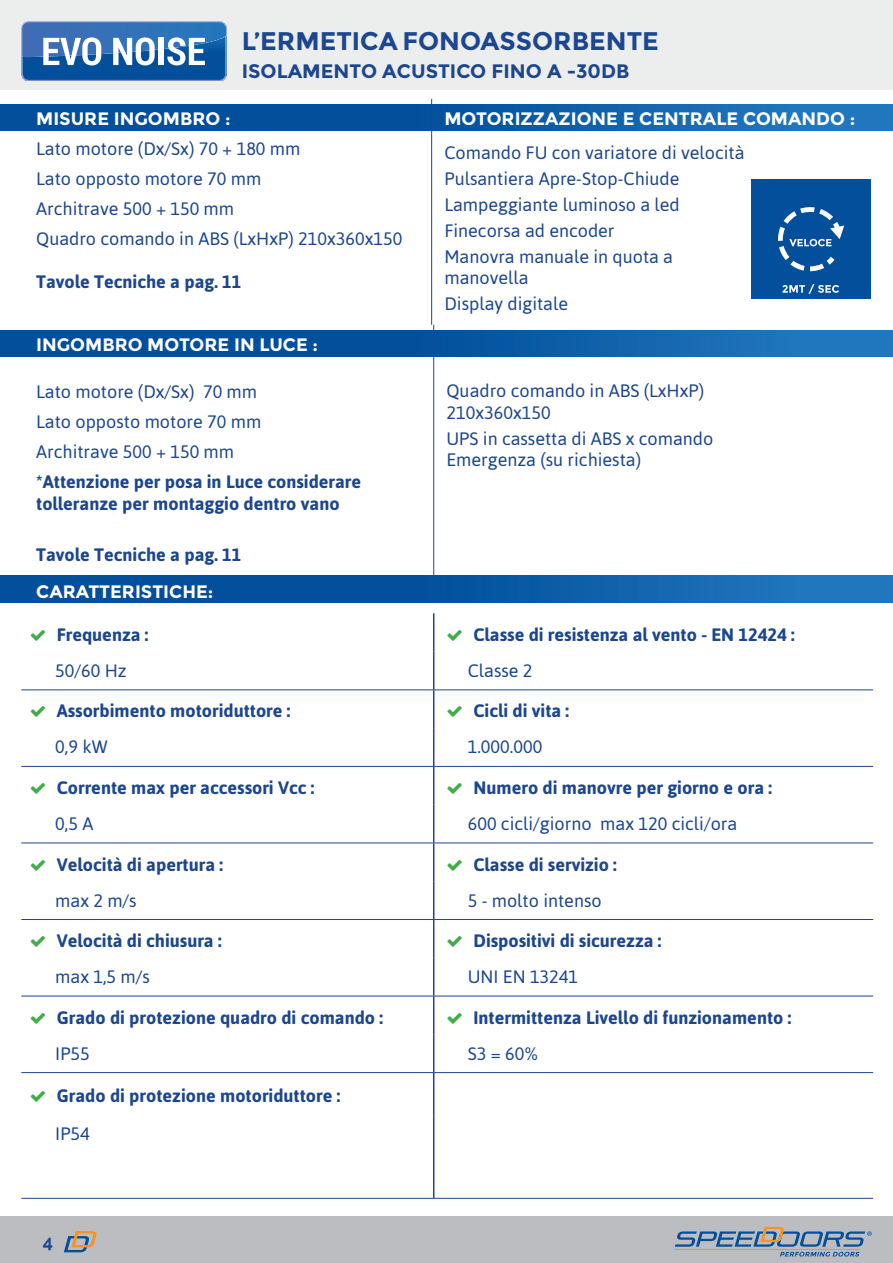
<style>
.page{position:relative;width:893px;height:1263px;background:#fff}
.page>*{position:absolute;margin:0;border:0;box-sizing:border-box;transform-origin:0 0}
.t1{font:700 25.5px "Montserrat";color:#1c468f}
.t2{font:700 19.5px "Montserrat";color:#1c468f}
.t3{font:18px/30.2px "Asap";color:#1c468f}
.t4{font:700 18px/21.6px "Asap";color:#1c468f}
.t5{font:700 18px "Montserrat";color:#fff}
.t6{font:700 18px "Raleway";color:#1d4694}
</style>
<div class="page">
<div style="left:0;top:1216px;width:893px;height:47px;background:#bbbdc0"></div>
<div style="left:0;top:0;width:893px;height:89px;background:#eceded"></div>
<svg style="left:64px;top:1231px;width:33px;height:21px"></svg>
<hr style="left:674px;top:1249px;width:186px;height:1px;background:#f79323">
<svg style="left:675px;top:1227px;width:197px;height:29px"></svg>
<div style="left:0;top:576px;width:893px;height:26px;background:linear-gradient(to right,#004493,#1d73b9)"></div>
<div style="left:0;top:330px;width:893px;height:27px;background:linear-gradient(to right,#004493,#1d73b9)"></div>
<div style="left:0;top:104px;width:893px;height:27px;background:linear-gradient(to right,#004493,#1d73b9)"></div>
<hr style="left:433px;top:613px;width:1px;height:39px;background:#1d4694">
<hr style="left:433px;top:652px;width:1px;height:37px;background:#1d4694">
<hr style="left:433px;top:690px;width:1px;height:38px;background:#1d4694">
<hr style="left:433px;top:728px;width:1px;height:38px;background:#1d4694">
<hr style="left:433px;top:767px;width:1px;height:38px;background:#1d4694">
<hr style="left:433px;top:805px;width:1px;height:37px;background:#1d4694">
<hr style="left:433px;top:843px;width:1px;height:38px;background:#1d4694">
<hr style="left:433px;top:881px;width:1px;height:38px;background:#1d4694">
<hr style="left:433px;top:920px;width:1px;height:38px;background:#1d4694">
<hr style="left:433px;top:958px;width:1px;height:38px;background:#1d4694">
<hr style="left:433px;top:996px;width:1px;height:38px;background:#1d4694">
<hr style="left:433px;top:1034px;width:1px;height:38px;background:#1d4694">
<hr style="left:433px;top:1073px;width:1px;height:42px;background:#1d4694">
<hr style="left:433px;top:1115px;width:1px;height:83px;background:#1d4694">
<hr style="left:21px;top:689px;width:852px;height:1px;background:#1c468f">
<hr style="left:21px;top:766px;width:852px;height:1px;background:#1d4694">
<hr style="left:21px;top:842px;width:852px;height:1px;background:#1d4694">
<hr style="left:21px;top:919px;width:852px;height:1px;background:#1d4694">
<hr style="left:21px;top:996px;width:852px;height:1px;background:#1d4694">
<hr style="left:21px;top:1072px;width:852px;height:1px;background:#1d4694">
<hr style="left:21px;top:1198px;width:852px;height:1px;background:#1d4694">
<div style="left:751px;top:179px;width:120px;height:120px;background:#044f9c"></div>
<svg style="left:778px;top:207px;width:66px;height:64px"></svg>
<svg style="left:782px;top:284px;width:57px;height:10px"></svg>
<hr style="left:431px;top:99px;width:1px;height:226px;background:#1d4694">
<hr style="left:433px;top:325px;width:1px;height:251px;background:#1d4694">
<svg style="left:21px;top:21px;width:206px;height:60px"></svg>
<h1 class="t1" style="left:242px;top:25px;width:419px">L’ERMETICA FONOASSORBENTE</h1>
<p class="t2" style="left:242px;top:59px;width:389px">ISOLAMENTO ACUSTICO FINO A -30DB</p>
<p class="t5" style="left:36px;top:107px;width:196px">MISURE INGOMBRO :</p>
<p class="t3" style="left:36px;top:133px;width:368px">Lato motore (Dx/Sx) 70 + 180 mm<br>Lato opposto motore 70 mm<br>Architrave 500 + 150 mm<br>Quadro comando in ABS (LxHxP) 210x360x150</p>
<p class="t4" style="left:36px;top:271px;width:207px">Tavole Tecniche a pag. 11</p>
<p class="t5" style="left:36px;top:333px;width:284px">INGOMBRO MOTORE IN LUCE :</p>
<p class="t3" style="left:36px;top:376px;width:227px">Lato motore (Dx/Sx) 70 mm<br>Lato opposto motore 70 mm<br>Architrave 500 + 150 mm</p>
<p class="t4" style="left:36px;top:471px;width:327px">*Attenzione per posa in Luce considerare tolleranze per montaggio dentro vano</p>
<p class="t4" style="left:36px;top:544px;width:207px">Tavole Tecniche a pag. 11</p>
<p class="t5" style="left:36px;top:580px;width:179px">CARATTERISTICHE:</p>
<p class="t5" style="left:444px;top:107px;width:412px">MOTORIZZAZIONE E CENTRALE COMANDO :</p>
<p class="t3" style="left:444px;top:140px;width:302px;line-height:25.8px">Comando FU con variatore di velocità<br>Pulsantiera Apre-Stop-Chiude<br>Lampeggiante luminoso a led<br>Finecorsa ad encoder<br>Manovra manuale in quota a</p>
<p class="t3" style="left:444px;top:265px;width:125px;line-height:25.8px">manovella<br>Display digitale</p>
<p class="t3" style="left:446px;top:380px;width:259px;line-height:21.6px">Quadro comando in ABS (LxHxP)<br>210x360x150</p>
<p class="t3" style="left:446px;top:427px;width:268px;line-height:21.6px">UPS in cassetta di ABS x comando<br>Emergenza (su richiesta)</p>
<p class="t4" style="left:57px;top:623px;width:93px">Frequenza :</p>
<p class="t4" style="left:473px;top:623px;width:323px">Classe di resistenza al vento - EN 12424 :</p>
<p class="t3" style="left:55px;top:655px;width:73px">50/60 Hz</p>
<p class="t3" style="left:468px;top:655px;width:66px">Classe 2</p>
<p class="t4" style="left:57px;top:700px;width:235px">Assorbimento motoriduttore :</p>
<p class="t4" style="left:473px;top:700px;width:97px">Cicli di vita :</p>
<p class="t3" style="left:55px;top:732px;width:54px">0,9 kW</p>
<p class="t3" style="left:468px;top:732px;width:76px">1.000.000</p>
<p class="t4" style="left:57px;top:777px;width:259px">Corrente max per accessori Vcc :</p>
<p class="t4" style="left:473px;top:777px;width:300px">Numero di manovre per giorno e ora :</p>
<p class="t3" style="left:55px;top:808px;width:40px">0,5 A</p>
<p class="t3" style="left:468px;top:808px;width:271px">600 cicli/giorno max 120 cicli/ora</p>
<p class="t4" style="left:57px;top:853px;width:168px">Velocità di apertura :</p>
<p class="t4" style="left:473px;top:853px;width:145px">Classe di servizio :</p>
<p class="t3" style="left:55px;top:885px;width:83px">max 2 m/s</p>
<p class="t3" style="left:468px;top:885px;width:135px">5 - molto intenso</p>
<p class="t4" style="left:57px;top:930px;width:166px">Velocità di chiusura :</p>
<p class="t4" style="left:473px;top:930px;width:190px">Dispositivi di sicurezza :</p>
<p class="t3" style="left:55px;top:961px;width:96px">max 1,5 m/s</p>
<p class="t3" style="left:468px;top:961px;width:112px">UNI EN 13241</p>
<p class="t4" style="left:57px;top:1006px;width:328px">Grado di protezione quadro di comando :</p>
<p class="t4" style="left:473px;top:1006px;width:319px">Intermittenza Livello di funzionamento :</p>
<p class="t3" style="left:55px;top:1038px;width:36px">IP55</p>
<p class="t3" style="left:468px;top:1038px;width:72px">S3 = 60%</p>
<p class="t4" style="left:57px;top:1085px;width:285px">Grado di protezione motoriduttore :</p>
<p class="t3" style="left:55px;top:1119px;width:36px">IP54</p>
<p class="t6" style="left:43px;top:1235px;width:12px">4</p>
</div>
